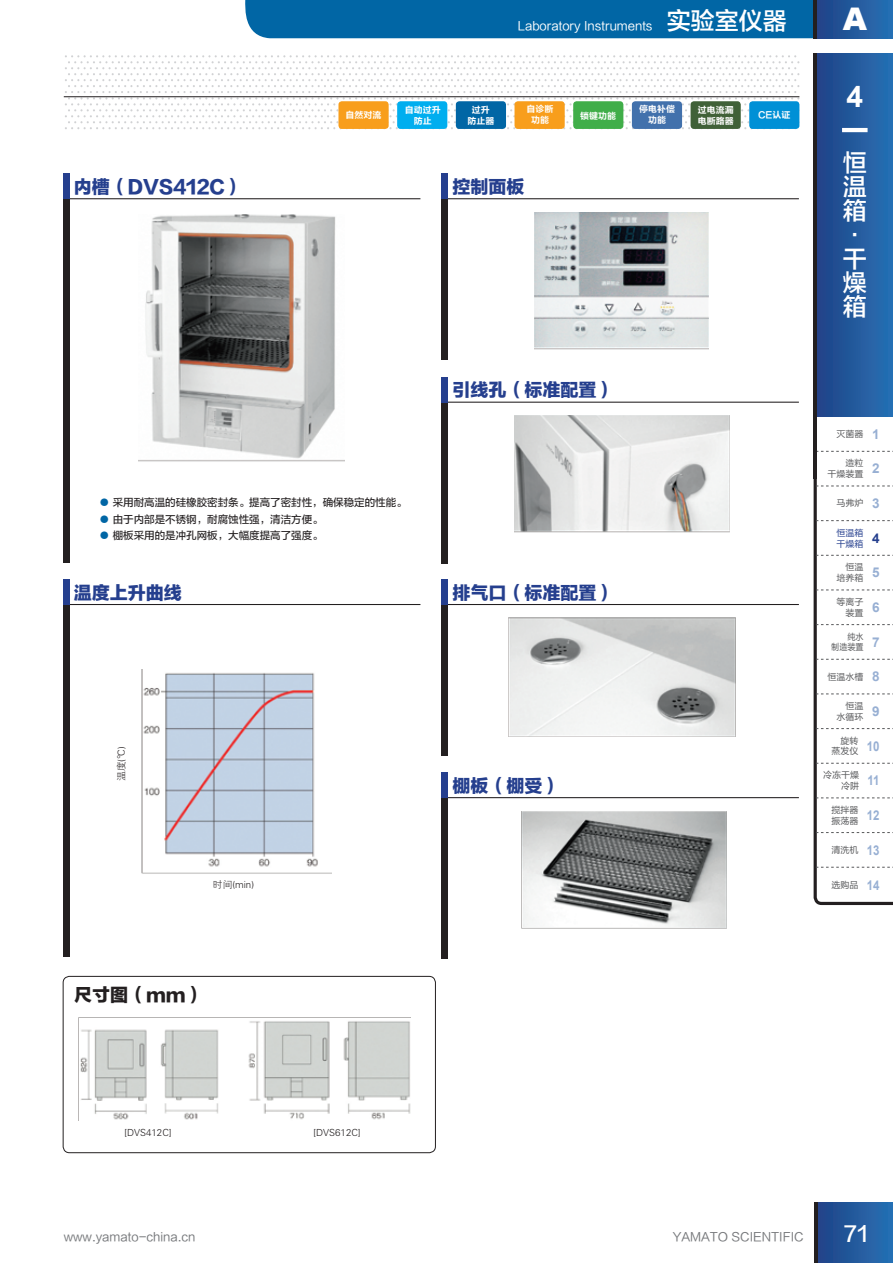
<style>
.page{position:relative;width:893px;height:1263px;background:#fff}
.page>*{position:absolute;margin:0;border:0;box-sizing:border-box;transform-origin:0 0}
.t1{font:900 31.2px "Arial";color:#fff}
.t2{font:700 30px "Arial";color:#fff}
.t3{font:24px/24px "FZLTZHJW GB1 0";color:#fff}
.t4{font:21px "FZLTZHJW GB1 0";color:#fff}
.t5{font:18px "FZLTTHK GBK1 0";color:#253f8e}
.t6{font:18px "FZLTTHK GBK1 0";color:#231f20}
.t7{font:700 13.5px "Arial";color:#97afd3}
.t8{font:700 13.5px "Arial";color:#97afd3;scale:.85 1}
.t9{font:700 13.5px "Arial";color:#253f8e}
.t10{font:12px "FZLTHK GBK1 0";color:#76787b}
.t11{font:12px "FZLTHJW GB1 0";color:#fff}
.t12{font:10.5px "FZLTZHUNHJW GB1 0";color:#231f20}
.t13{font:9.75px "FZXH1 K GBK1 0";color:#231f20}
.t14{font:9px/10.8px "FZLTHK GBK1 0";color:#57585a;text-align:right}
.t15{font:9px/10.8px "FZLTCHJW GB1 0";color:#fff;text-align:center}
.t16{font:9px/10.8px "FZLTHK GBK1 0";color:#57585a;text-align:right;scale:.9 1}
.t17{font:9px/10.8px "FZLTHK GBK1 0";color:#253f8e}
.s1{font-family:"FZLTZHJW GB1 0";font-size:24px}
.s2{color:#0166a5}
.s3{font-family:"Arial";font-weight:700;font-size:13.5px;color:#97afd3}
</style>
<div class="page">
<svg style="left:814px;top:450px;width:79px;height:455px"></svg>
<div style="left:245px;top:0;width:569px;height:38px;background:#0166a5"></div>
<div style="left:816px;top:0;width:77px;height:38px;background:linear-gradient(to right,#204286,#2671b4)"></div>
<hr style="left:814px;top:0;width:3px;height:38px;background:#231f20">
<div style="left:816px;top:1203px;width:77px;height:60px;background:linear-gradient(to right,#204286,#2671b4)"></div>
<hr style="left:815px;top:1203px;width:3px;height:60px;background:#231f20">
<div style="left:817px;top:54px;width:76px;height:363px;background:linear-gradient(to right,#204287,#2670b3)"></div>
<svg style="left:817px;top:451px;width:76px;height:1px"></svg>
<svg style="left:816px;top:486px;width:77px;height:1px"></svg>
<svg style="left:816px;top:520px;width:77px;height:1px"></svg>
<svg style="left:816px;top:555px;width:77px;height:1px"></svg>
<svg style="left:816px;top:590px;width:77px;height:1px"></svg>
<svg style="left:816px;top:624px;width:77px;height:1px"></svg>
<svg style="left:816px;top:659px;width:77px;height:1px"></svg>
<svg style="left:816px;top:797px;width:77px;height:1px"></svg>
<svg style="left:816px;top:694px;width:77px;height:1px"></svg>
<hr style="left:842px;top:128px;width:25px;height:4px;background:#fff">
<svg style="left:816px;top:763px;width:77px;height:1px"></svg>
<svg style="left:816px;top:832px;width:77px;height:1px"></svg>
<svg style="left:816px;top:728px;width:77px;height:1px"></svg>
<svg style="left:816px;top:867px;width:77px;height:1px"></svg>
<hr style="left:814px;top:54px;width:3px;height:425px;background:#231f20">
<svg style="left:65px;top:55px;width:734px;height:74px"></svg>
<hr style="left:445px;top:797px;width:354px;height:1px;background:#231f20">
<hr style="left:67px;top:198px;width:353px;height:1px;background:#231f20">
<hr style="left:64px;top:96px;width:735px;height:1px;background:#231f20">
<div style="left:749px;top:101px;width:50px;height:28px;background:#0090d6;border-radius:3px"></div>
<div style="left:691px;top:101px;width:50px;height:28px;background:#406138;border-radius:3px"></div>
<div style="left:573px;top:101px;width:50px;height:28px;background:#40ae49;border-radius:3px"></div>
<div style="left:456px;top:101px;width:50px;height:28px;background:#0166a5;border-radius:3px"></div>
<div style="left:338px;top:101px;width:51px;height:28px;background:#f89e1c;border-radius:3px"></div>
<div style="left:632px;top:101px;width:50px;height:28px;background:#4271ac;border-radius:3px"></div>
<div style="left:514px;top:101px;width:51px;height:28px;background:#f89e1c;border-radius:3px"></div>
<div style="left:397px;top:101px;width:50px;height:28px;background:#00aeef;border-radius:3px"></div>
<div style="left:63px;top:195px;width:7px;height:367px;background:#231f20"></div>
<div style="left:63px;top:174px;width:7px;height:25px;background:#253f8e"></div>
<hr style="left:445px;top:198px;width:354px;height:1px;background:#231f20">
<div style="left:442px;top:195px;width:6px;height:165px;background:#231f20"></div>
<div style="left:442px;top:174px;width:6px;height:25px;background:#253f8e"></div>
<hr style="left:68px;top:604px;width:352px;height:1px;background:#231f20">
<div style="left:63px;top:600px;width:7px;height:357px;background:#231f20"></div>
<div style="left:63px;top:579px;width:7px;height:26px;background:#253f8e"></div>
<img style="left:141px;top:669px;width:190px;height:205px">
<div style="left:442px;top:793px;width:6px;height:166px;background:#231f20"></div>
<div style="left:442px;top:772px;width:6px;height:26px;background:#253f8e"></div>
<img style="left:522px;top:811px;width:204px;height:118px">
<hr style="left:445px;top:604px;width:354px;height:1px;background:#231f20">
<div style="left:442px;top:602px;width:6px;height:153px;background:#231f20"></div>
<div style="left:442px;top:579px;width:6px;height:26px;background:#253f8e"></div>
<img style="left:508px;top:618px;width:227px;height:119px">
<hr style="left:445px;top:402px;width:354px;height:1px;background:#231f20">
<div style="left:442px;top:398px;width:6px;height:165px;background:#231f20"></div>
<div style="left:442px;top:377px;width:6px;height:26px;background:#253f8e"></div>
<img style="left:515px;top:415px;width:214px;height:118px">
<img style="left:535px;top:212px;width:174px;height:138px">
<img style="left:139px;top:215px;width:205px;height:247px">
<div style="left:63px;top:976px;width:373px;height:177px;border:1px solid #231f20;border-radius:6px"></div>
<img style="left:80px;top:1021px;width:331px;height:99px">
<p class="t11" style="left:518px;top:19px;width:270px">Laboratory Instruments <span class="s1">实验室仪器</span></p>
<h1 class="t1" style="left:843px;top:-4px;width:26px">A</h1>
<p class="t15" style="left:346px;top:110px;width:37px">自然对流</p>
<p class="t15" style="left:527px;top:104px;width:28px">自诊断功能</p>
<p class="t15" style="left:639px;top:104px;width:37px">停电补偿功能</p>
<p class="t15" style="left:405px;top:105px;width:37px">自动过升防止</p>
<p class="t15" style="left:467px;top:105px;width:28px">过升防止器</p>
<p class="t15" style="left:580px;top:110px;width:37px">锁键功能</p>
<p class="t15" style="left:698px;top:105px;width:37px;text-align:left">过电流漏电断路器</p>
<p class="t15" style="left:758px;top:110px;width:34px">CE认证</p>
<h3 class="t5" style="left:74px;top:177px;width:171px">内槽（DVS412C）</h3>
<h3 class="t5" style="left:452px;top:177px;width:73px">控制面板</h3>
<p class="t12" style="left:99px;top:497px;width:309px"><span class="s2">●</span> 采用耐高温的硅橡胶密封条。提高了密封性，确保稳定的性能。</p>
<p class="t12" style="left:99px;top:513px;width:225px"><span class="s2">●</span> 由于内部是不锈钢，耐腐蚀性强，清洁方便。</p>
<p class="t12" style="left:99px;top:530px;width:225px"><span class="s2">●</span> 棚板采用的是冲孔网板，大幅度提高了强度。</p>
<h3 class="t5" style="left:74px;top:582px;width:109px">温度上升曲线</h3>
<h3 class="t5" style="left:452px;top:380px;width:163px">引线孔（标准配置）</h3>
<h3 class="t5" style="left:452px;top:582px;width:163px">排气口（标准配置）</h3>
<p class="t13" style="left:116px;top:781px;width:36px;rotate:-90deg">温度(℃)</p>
<p class="t13" style="left:213px;top:879px;width:43px">时间(min)</p>
<h3 class="t5" style="left:452px;top:776px;width:109px">棚板（棚受）</h3>
<h2 class="t2" style="left:846px;top:76px;width:18px">4</h2>
<h3 class="t3" style="left:843px;top:151px;width:25px">恒温箱·干燥箱</h3>
<p class="t14" style="left:837px;top:429px;width:45px">灭菌器 <span class="s3">1</span></p>
<p class="t7" style="left:872px;top:460px;width:9px">2</p>
<p class="t14" style="left:828px;top:458px;width:37px">造粒<br>干燥装置</p>
<p class="t14" style="left:837px;top:498px;width:45px">马弗炉 <span class="s3">3</span></p>
<p class="t17" style="left:837px;top:528px;width:28px">恒温箱干燥箱</p>
<p class="t9" style="left:872px;top:529px;width:9px">4</p>
<p class="t14" style="left:837px;top:562px;width:28px">恒温培养箱</p>
<p class="t7" style="left:872px;top:564px;width:9px">5</p>
<p class="t14" style="left:837px;top:597px;width:28px">等离子装置</p>
<p class="t7" style="left:872px;top:598px;width:9px">6</p>
<p class="t16" style="left:831px;top:631px;width:37px">纯水<br>制造装置</p>
<p class="t14" style="left:828px;top:671px;width:54px">恒温水槽 <span class="s3">8</span></p>
<p class="t7" style="left:872px;top:702px;width:9px">9</p>
<p class="t7" style="left:872px;top:633px;width:9px">7</p>
<p class="t14" style="left:837px;top:701px;width:28px">恒温水循环</p>
<p class="t14" style="left:831px;top:735px;width:28px">旋转蒸发仪</p>
<p class="t8" style="left:867px;top:737px;width:17px">10</p>
<p class="t14" style="left:841px;top:770px;width:40px;text-align:left;text-indent:-18px">冷冻干燥<br>冷阱 <sup>11</sup></p>
<p class="t14" style="left:831px;top:805px;width:50px;text-align:left">搅拌器<br>振荡器 <sup>12</sup></p>
<p class="t14" style="left:831px;top:845px;width:50px">清洗机 <span class="s3">13</span></p>
<p class="t14" style="left:831px;top:880px;width:50px">选购品 <span class="s3">14</span></p>
<h3 class="t6" style="left:74px;top:985px;width:131px">尺寸图（mm）</h3>
<p class="t13" style="left:125px;top:1127px;width:48px">[DVS412C]</p>
<p class="t13" style="left:314px;top:1127px;width:48px">[DVS612C]</p>
<p class="t10" style="left:64px;top:1231px;width:133px">www.yamato-china.cn</p>
<p class="t10" style="left:673px;top:1231px;width:133px">YAMATO SCIENTIFIC</p>
<h3 class="t4" style="left:844px;top:1222px;width:26px">71</h3>
</div>
